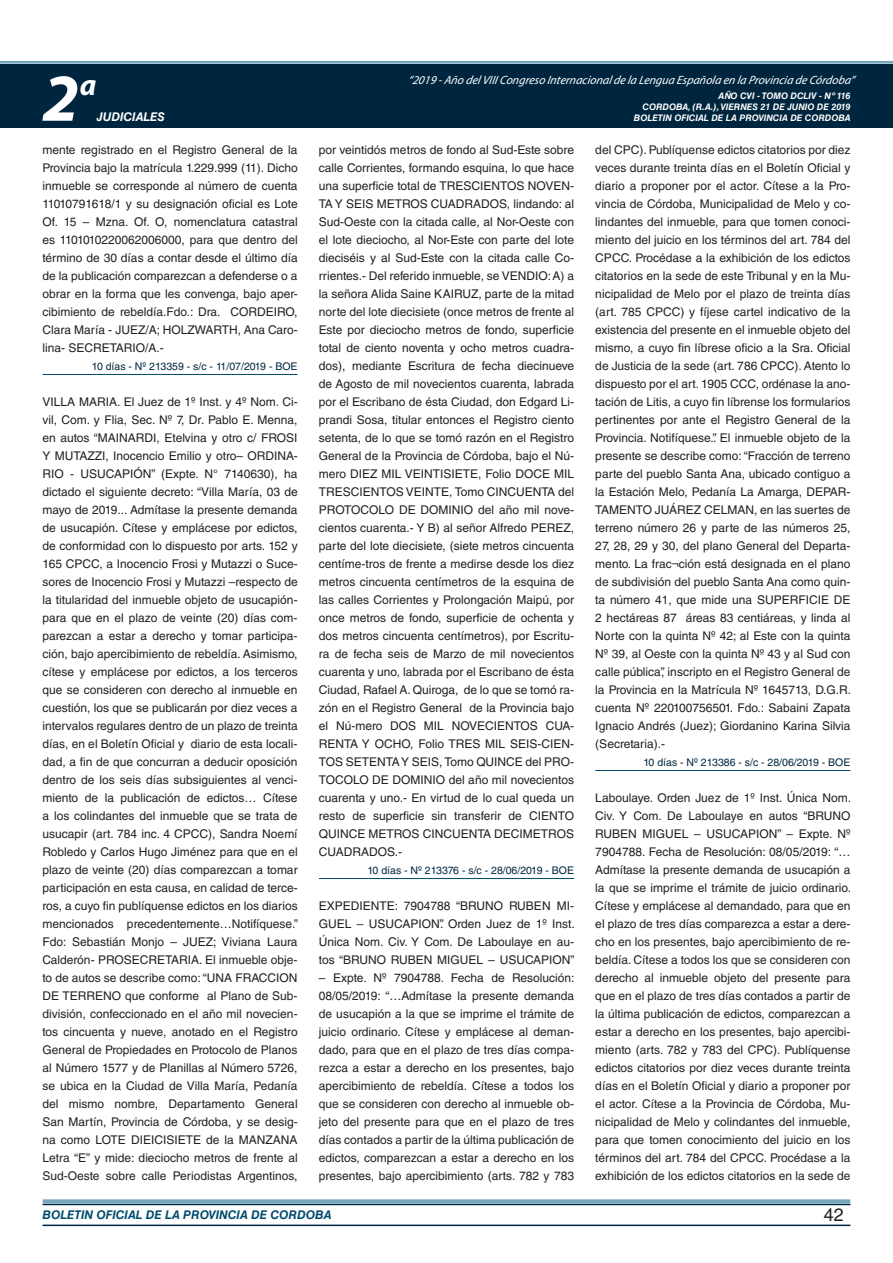
<style>
.page{position:relative;width:893px;height:1263px;background:#fff}
.page>*{position:absolute;margin:0;border:0;box-sizing:border-box;transform-origin:0 0}
.t1{font:italic 700 67.5px "Myriad Pro";color:#fff}
.t2{font:italic 700 30px "Myriad Pro";color:#fff}
.t3{font:18px "Helvetica LT Std";color:#231f20}
.t4{font:12px/18px "Helvetica LT Std";color:#231f20;text-align:justify}
.t5{font:italic 12px "Myriad Pro";color:#fff}
.t6{font:italic 700 12px "Helvetica LT Std";color:#004b6c}
.t7{font:italic 700 12px "Helvetica LT Std";color:#fff}
.t8{font:10.5px "Helvetica LT Std";color:#00263f}
.t9{font:italic 700 9px/10.8px "Helvetica LT Std";color:#fff;text-align:right}
</style>
<div class="page">
<div style="left:0;top:61px;width:893px;height:6px;background:#fff;opacity:.75"></div>
<div style="left:0;top:64px;width:893px;height:64px;background:#00263f"></div>
<hr style="left:43px;top:1224px;width:807px;height:2px;background:#00263f">
<div style="left:42px;top:1198px;width:809px;height:8px;background:#fff;opacity:.75"></div>
<hr style="left:43px;top:374px;width:255px;height:1px;background:#004b6c">
<hr style="left:319px;top:878px;width:255px;height:1px;background:#004b6c">
<hr style="left:595px;top:770px;width:255px;height:1px;background:#004b6c">
<h2 class="t2" style="left:80px;top:66px;width:18px">a</h2>
<p class="t5" style="left:408px;top:72px;width:448px">“2019 -Año delVIIICongreso Internacionalde la Lengua Esp añola en la Provincia de Córdoba”</p>
<h1 class="t1" style="left:43px;top:54px;width:38px">2</h1>
<p class="t9" style="left:643px;top:91px;width:209px">AÑO CVI - TOMO DCLIV - Nº 116<br>CORDOBA, (R.A.), VIERNES 21 DE JUNIO DE 2019</p>
<p class="t7" style="left:97px;top:110px;width:70px">JUDICIALES</p>
<p class="t9" style="left:634px;top:112px;width:218px">BOLETIN OFICIAL DE LA PROVINCIA DE CORDOBA</p>
<p class="t4" style="left:43px;top:141px;width:257px">mente registrado en el Registro General de la Provincia bajo la matrícula 1.229.999 (11). Dicho inmueble se corresponde al número de cuenta 11010791618/1 y su designación oficial es Lote Of. 15 – Mzna. Of. O, nomenclatura catastral es 1101010220062006000, para que dentro del término de 30 días a contar desde el último día de la publicación comparezcan a defenderse o a obrar en la forma que les convenga, bajo aper&shy;cibimiento de rebeldía.Fdo.: Dra. CORDEIRO, Clara María - JUEZ/A; HOLZWARTH, Ana Caro&shy;lina- SECRETARIO/A.-</p>
<p class="t8" style="left:92px;top:360px;width:207px">10 días - Nº 213359 - s/c - 11/07/2019 - BOE</p>
<p class="t4" style="left:43px;top:393px;width:257px">VILLA MARIA. El Juez de 1º Inst. y 4º Nom. Ci&shy;vil, Com. y Flia, Sec. Nº 7, Dr. Pablo E. Menna, en autos “MAINARDI, Etelvina y otro c/ FROSI Y MUTAZZI, Inocencio Emilio y otro– ORDINA-RIO - USUCAPIÓN” (Expte. N° 7140630), ha dictado el siguiente decreto: “Villa María, 03 de mayo de 2019... Admítase la presente demanda de usucapión. Cítese y emplácese por edictos, de conformidad con lo dispuesto por arts. 152 y 165 CPCC, a Inocencio Frosi y Mutazzi o Suce&shy;sores de Inocencio Frosi y Mutazzi –respecto de la titularidad del inmueble objeto de usucapión&shy;para que en el plazo de veinte (20) días com&shy;parezcan a estar a derecho y tomar participa&shy;ción, bajo apercibimiento de rebeldía. Asimismo, cítese y emplácese por edictos, a los terceros que se consideren con derecho al inmueble en cuestión, los que se publicarán por diez veces a intervalos regulares dentro de un plazo de treinta días, en el Boletín Oficial y diario de esta locali&shy;dad, a fin de que concurran a deducir oposición dentro de los seis días subsiguientes al venci&shy;miento de la publicación de edictos… Cítese a los colindantes del inmueble que se trata de usucapir (art. 784 inc. 4 CPCC), Sandra Noemí Robledo y Carlos Hugo Jiménez para que en el plazo de veinte (20) días comparezcan a tomar participación en esta causa, en calidad de terce&shy;ros, a cuyo fin publíquense edictos en los diarios mencionados precedentemente…Notifíquese.” Fdo: Sebastián Monjo – JUEZ; Viviana Laura Calderón- PROSECRETARIA. El inmueble obje&shy;to de autos se describe como: “UNA FRACCION DE TERRENO que conforme al Plano de Sub&shy;división, confeccionado en el año mil novecien&shy;tos cincuenta y nueve, anotado en el Registro General de Propiedades en Protocolo de Planos al Número 1577 y de Planillas al Número 5726, se ubica en la Ciudad de Villa María, Pedanía del mismo nombre, Departamento General San Martín, Provincia de Córdoba, y se desig&shy;na como LOTE DIEICISIETE de la MANZANA Letra “E” y mide: dieciocho metros de frente al Sud-Oeste sobre calle Periodistas Argentinos,</p>
<p class="t4" style="left:319px;top:141px;width:257px">por veintidós metros de fondo al Sud-Este sobre calle Corrientes, formando esquina, lo que hace una superficie total de TRESCIENTOS NOVEN-TA Y SEIS METROS CUADRADOS, lindando: al Sud-Oeste con la citada calle, al Nor-Oeste con el lote dieciocho, al Nor-Este con parte del lote dieciséis y al Sud-Este con la citada calle Co&shy;rrientes.- Del referido inmueble, se VENDIO: A) a la señora Alida Saine KAIRUZ, parte de la mitad norte del lote diecisiete (once metros de frente al Este por dieciocho metros de fondo, superficie total de ciento noventa y ocho metros cuadra&shy;dos), mediante Escritura de fecha diecinueve de Agosto de mil novecientos cuarenta, labrada por el Escribano de ésta Ciudad, don Edgard Li&shy;prandi Sosa, titular entonces el Registro ciento setenta, de lo que se tomó razón en el Registro General de la Provincia de Córdoba, bajo el Nú&shy;mero DIEZ MIL VEINTISIETE, Folio DOCE MIL TRESCIENTOS VEINTE, Tomo CINCUENTA del PROTOCOLO DE DOMINIO del año mil nove&shy;cientos cuarenta.- Y B) al señor Alfredo PEREZ, parte del lote diecisiete, (siete metros cincuenta centíme-tros de frente a medirse desde los diez metros cincuenta centímetros de la esquina de las calles Corrientes y Prolongación Maipú, por once metros de fondo, superficie de ochenta y dos metros cincuenta centímetros), por Escritu&shy;ra de fecha seis de Marzo de mil novecientos cuarenta y uno, labrada por el Escribano de ésta Ciudad, Rafael A. Quiroga, de lo que se tomó ra&shy;zón en el Registro General de la Provincia bajo el Nú-mero DOS MIL NOVECIENTOS CUA-RENTA Y OCHO, Folio TRES MIL SEIS-CIEN-TOS SETENTA Y SEIS, Tomo QUINCE del PRO-TOCOLO DE DOMINIO del año mil novecientos cuarenta y uno.- En virtud de lo cual queda un resto de superficie sin transferir de CIENTO QUINCE METROS CINCUENTA DECIMETROS CUADRADOS.-</p>
<p class="t8" style="left:367px;top:864px;width:208px">10 días - Nº 213376 - s/c - 28/06/2019 - BOE</p>
<p class="t4" style="left:319px;top:897px;width:257px">EXPEDIENTE: 7904788 “BRUNO RUBEN MI-GUEL – USUCAPION”. Orden Juez de 1º Inst.<br>Única Nom. Civ. Y Com. De Laboulaye en au&shy;tos “BRUNO RUBEN MIGUEL – USUCAPION”</p>
<p class="t4" style="left:319px;top:969px;width:257px">– Expte. Nº 7904788. Fecha de Resolución:<br>08/05/2019: “…Admítase la presente demanda de usucapión a la que se imprime el trámite de juicio ordinario. Cítese y emplácese al deman&shy;dado, para que en el plazo de tres días compa&shy;rezca a estar a derecho en los presentes, bajo apercibimiento de rebeldía. Cítese a todos los que se consideren con derecho al inmueble ob&shy;jeto del presente para que en el plazo de tres días contados a partir de la última publicación de edictos, comparezcan a estar a derecho en los presentes, bajo apercibimiento (arts. 782 y 783</p>
<p class="t4" style="left:595px;top:141px;width:257px">del CPC). Publíquense edictos citatorios por diez veces durante treinta días en el Boletín Oficial y diario a proponer por el actor. Cítese a la Pro&shy;vincia de Córdoba, Municipalidad de Melo y co&shy;lindantes del inmueble, para que tomen conoci&shy;miento del juicio en los términos del art. 784 del CPCC. Procédase a la exhibición de los edictos citatorios en la sede de este Tribunal y en la Mu&shy;nicipalidad de Melo por el plazo de treinta días (art. 785 CPCC) y fíjese cartel indicativo de la existencia del presente en el inmueble objeto del mismo, a cuyo fin líbrese oficio a la Sra. Oficial de Justicia de la sede (art. 786 CPCC). Atento lo dispuesto por el art. 1905 CCC, ordénase la ano&shy;tación de Litis, a cuyo fin líbrense los formularios pertinentes por ante el Registro General de la Provincia. Notifíquese.”. El inmueble objeto de la presente se describe como: “Fracción de terreno parte del pueblo Santa Ana, ubicado contiguo a la Estación Melo, Pedanía La Amarga, DEPAR-TAMENTO JUÁREZ CELMAN, en las suertes de terreno número 26 y parte de las números 25, 27, 28, 29 y 30, del plano General del Departa&shy;mento. La frac¬ción está designada en el plano de subdivisión del pueblo Santa Ana como quin&shy;ta número 41, que mide una SUPERFICIE DE 2 hectáreas 87 áreas 83 centiáreas, y linda al Norte con la quinta Nº 42; al Este con la quinta Nº 39, al Oeste con la quinta Nº 43 y al Sud con calle pública”, inscripto en el Registro General de la Provincia en la Matrícula Nº 1645713, D.G.R. cuenta Nº 220100756501. Fdo.: Sabaini Zapata Ignacio Andrés (Juez); Giordanino Karina Silvia (Secretaria).-</p>
<p class="t8" style="left:643px;top:756px;width:209px">10 días - Nº 213386 - s/c - 28/06/2019 - BOE</p>
<p class="t4" style="left:595px;top:789px;width:257px">Laboulaye. Orden Juez de 1º Inst. Única Nom.<br>Civ. Y Com. De Laboulaye en autos “BRUNO RUBEN MIGUEL – USUCAPION” – Expte. Nº 7904788. Fecha de Resolución: 08/05/2019: “… Admítase la presente demanda de usucapión a la que se imprime el trámite de juicio ordinario.<br>Cítese y emplácese al demandado, para que en el plazo de tres días comparezca a estar a dere&shy;cho en los presentes, bajo apercibimiento de re&shy;beldía. Cítese a todos los que se consideren con derecho al inmueble objeto del presente para que en el plazo de tres días contados a partir de la última publicación de edictos, comparezcan a estar a derecho en los presentes, bajo apercibi&shy;miento (arts. 782 y 783 del CPC). Publíquense edictos citatorios por diez veces durante treinta días en el Boletín Oficial y diario a proponer por el actor. Cítese a la Provincia de Córdoba, Mu&shy;nicipalidad de Melo y colindantes del inmueble, para que tomen conocimiento del juicio en los términos del art. 784 del CPCC. Procédase a la exhibición de los edictos citatorios en la sede de</p>
<p class="t6" style="left:43px;top:1208px;width:290px">BOLETIN OFICIAL DE LA PROVINCIA DE CORDOBA</p>
<h3 class="t3" style="left:824px;top:1204px;width:22px">42</h3>
</div>
